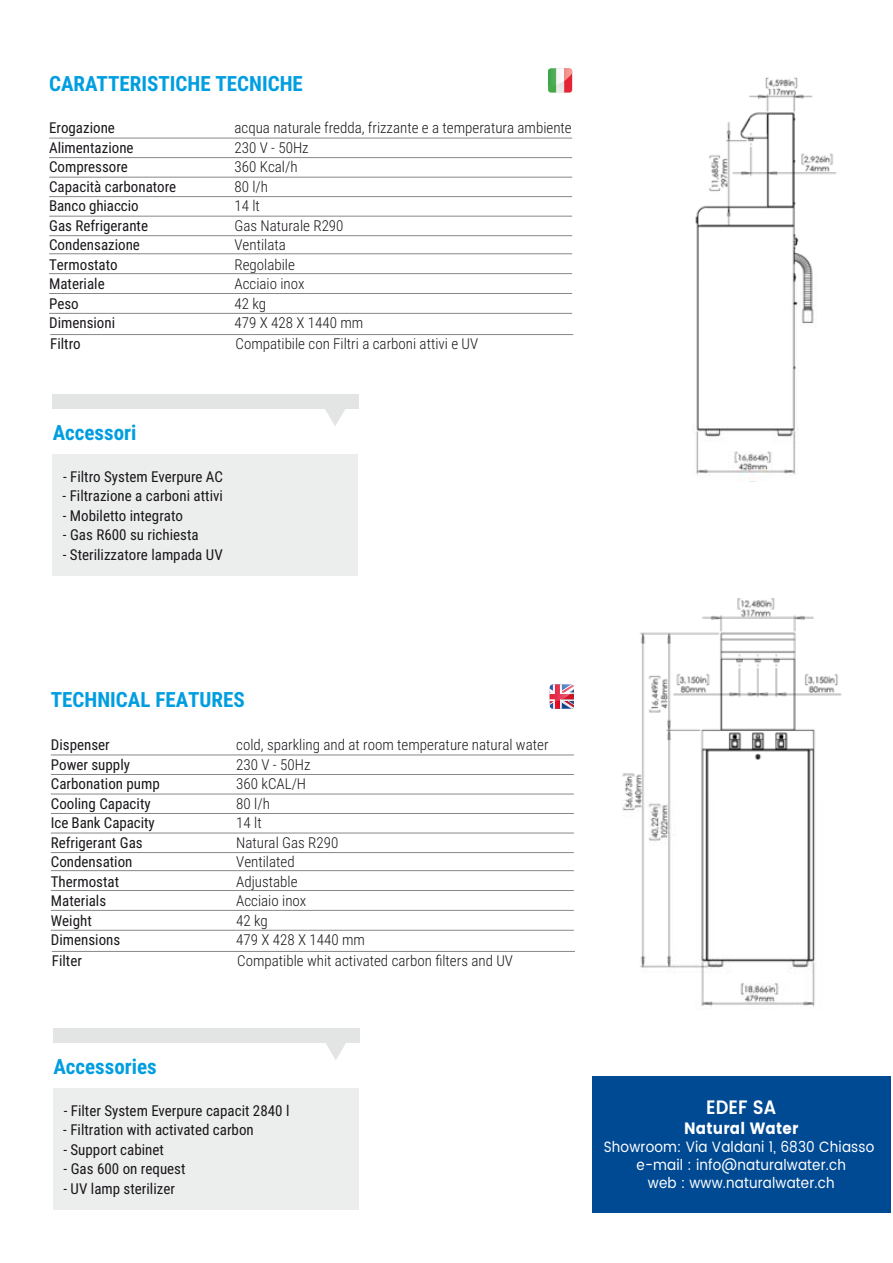
<style>
.page{position:relative;width:893px;height:1263px;background:#fff}
.page>*{position:absolute;margin:0;border:0;box-sizing:border-box;transform-origin:0 0}
.t1{font:700 21px "Roboto Condensed";color:#009ee0}
.t2{font:600 19.35px "Poppins";color:#fff;scale:.91 1}
.t3{font:16.35px "Poppins";letter-spacing:.01em;color:#fff;scale:.91 1}
.t4{font:15px/19.5px "Roboto Condensed";color:#1a171b}
.t5{font:300 15px/19.5px "Roboto Condensed";color:#1a171b}
.t6{font:15px/18px "Poppins";letter-spacing:.01em;color:#fff;text-align:center;scale:.91 1}
</style>
<div class="page">
<hr style="left:49px;top:138px;width:523px;height:1px;background:#87888a">
<hr style="left:49px;top:157px;width:523px;height:1px;background:#87888a">
<hr style="left:49px;top:177px;width:523px;height:1px;background:#87888a">
<hr style="left:49px;top:216px;width:523px;height:1px;background:#87888a">
<hr style="left:49px;top:253px;width:523px;height:1px;background:#87888a">
<hr style="left:49px;top:293px;width:523px;height:1px;background:#87888a">
<svg style="left:548px;top:69px;width:24px;height:24px"></svg>
<hr style="left:49px;top:235px;width:523px;height:1px;background:#87888a">
<hr style="left:49px;top:273px;width:523px;height:1px;background:#87888a">
<hr style="left:49px;top:196px;width:523px;height:1px;background:#87888a">
<hr style="left:49px;top:313px;width:523px;height:1px;background:#87888a">
<hr style="left:50px;top:334px;width:523px;height:1px;background:#87888a">
<div style="left:592px;top:1076px;width:299px;height:137px;background:#004a93"></div>
<hr style="left:51px;top:754px;width:523px;height:1px;background:#87888a">
<hr style="left:51px;top:774px;width:523px;height:1px;background:#87888a">
<hr style="left:51px;top:794px;width:523px;height:1px;background:#87888a">
<hr style="left:51px;top:833px;width:523px;height:1px;background:#87888a">
<hr style="left:51px;top:870px;width:523px;height:1px;background:#87888a">
<hr style="left:51px;top:910px;width:523px;height:1px;background:#87888a">
<hr style="left:51px;top:852px;width:523px;height:1px;background:#87888a">
<hr style="left:51px;top:890px;width:523px;height:1px;background:#87888a">
<hr style="left:51px;top:813px;width:523px;height:1px;background:#87888a">
<hr style="left:51px;top:930px;width:523px;height:1px;background:#87888a">
<hr style="left:52px;top:951px;width:523px;height:1px;background:#87888a">
<svg style="left:550px;top:685px;width:24px;height:24px"></svg>
<div style="left:53px;top:1088px;width:306px;height:122px;background:#eceded"></div>
<svg style="left:326px;top:1043px;width:20px;height:17px"></svg>
<div style="left:53px;top:1028px;width:307px;height:15px;background:#e3e4e4"></div>
<div style="left:53px;top:454px;width:305px;height:122px;background:#eceded"></div>
<svg style="left:325px;top:409px;width:20px;height:17px"></svg>
<div style="left:53px;top:395px;width:306px;height:14px;background:#e3e4e4"></div>
<img style="left:694px;top:77px;width:143px;height:405px">
<img style="left:621px;top:598px;width:221px;height:409px">
<h1 class="t1" style="left:49px;top:68px;width:255px">CARATTERISTICHE TECNICHE</h1>
<p class="t4" style="left:49px;top:117px;width:128px">Erogazione<br>Alimentazione<br>Compressore<br>Capacità carbonatore<br>Banco ghiaccio<br>Gas Refrigerante<br>Condensazione<br>Termostato<br>Materiale<br>Peso<br>Dimensioni</p>
<p class="t5" style="left:235px;top:117px;width:339px">acqua naturale fredda, frizzante e a temperatura ambiente<br>230 V - 50Hz<br>360 Kcal/h<br>80 l/h<br>14 lt<br>Gas Naturale R290<br>Ventilata<br>Regolabile<br>Acciaio inox<br>42 kg<br>479 X 428 X 1440 mm</p>
<p class="t4" style="left:50px;top:334px;width:32px">Filtro</p>
<p class="t5" style="left:236px;top:334px;width:244px">Compatibile con Filtri a carboni attivi e UV</p>
<h1 class="t1" style="left:53px;top:417px;width:85px">Accessori</h1>
<p class="t4" style="left:63px;top:466px;width:162px">- Filtro System Everpure AC</p>
<p class="t4" style="left:63px;top:485px;width:162px">- Filtrazione a carboni attivi</p>
<p class="t4" style="left:63px;top:505px;width:122px">- Mobiletto integrato</p>
<p class="t4" style="left:63px;top:524px;width:137px">- Gas R600 su richiesta</p>
<p class="t4" style="left:63px;top:544px;width:161px">- Sterilizzatore lampada UV</p>
<h1 class="t1" style="left:51px;top:685px;width:196px">TECHNICAL FEATURES</h1>
<p class="t4" style="left:51px;top:734px;width:111px">Dispenser<br>Power supply<br>Carbonation pump<br>Cooling Capacity<br>Ice Bank Capacity<br>Refrigerant Gas<br>Condensation<br>Thermostat<br>Materials<br>Weight<br>Dimensions</p>
<p class="t5" style="left:236px;top:734px;width:314px">cold, sparkling and at room temperature natural water<br>230 V - 50Hz<br>360 kCAL/H<br>80 l/h<br>14 lt<br>Natural Gas R290<br>Ventilated<br>Adjustable<br>Acciaio inox<br>42 kg<br>479 X 428 X 1440 mm</p>
<p class="t4" style="left:52px;top:950px;width:32px">Filter</p>
<p class="t5" style="left:237px;top:950px;width:277px">Compatible whit activated carbon filters and UV</p>
<h1 class="t1" style="left:53px;top:1051px;width:105px">Accessories</h1>
<p class="t4" style="left:64px;top:1100px;width:227px">- Filter System Everpure capacit 2840 l</p>
<p class="t4" style="left:63px;top:1119px;width:192px">- Filtration with activated carbon</p>
<p class="t4" style="left:63px;top:1139px;width:102px">- Support cabinet</p>
<p class="t4" style="left:64px;top:1158px;width:123px">- Gas 600 on request</p>
<p class="t4" style="left:63px;top:1178px;width:113px">- UV lamp sterilizer</p>
<p class="t2" style="left:706px;top:1093px;width:78px">EDEF SA</p>
<p class="t3" style="left:684px;top:1119px;width:127px">Natural Water</p>
<p class="t6" style="left:604px;top:1138px;width:299px">Showroom: Via Valdani 1, 6830 Chiasso e-mail : info@naturalwater.ch<br>web : www.naturalwater.ch</p>
</div>
